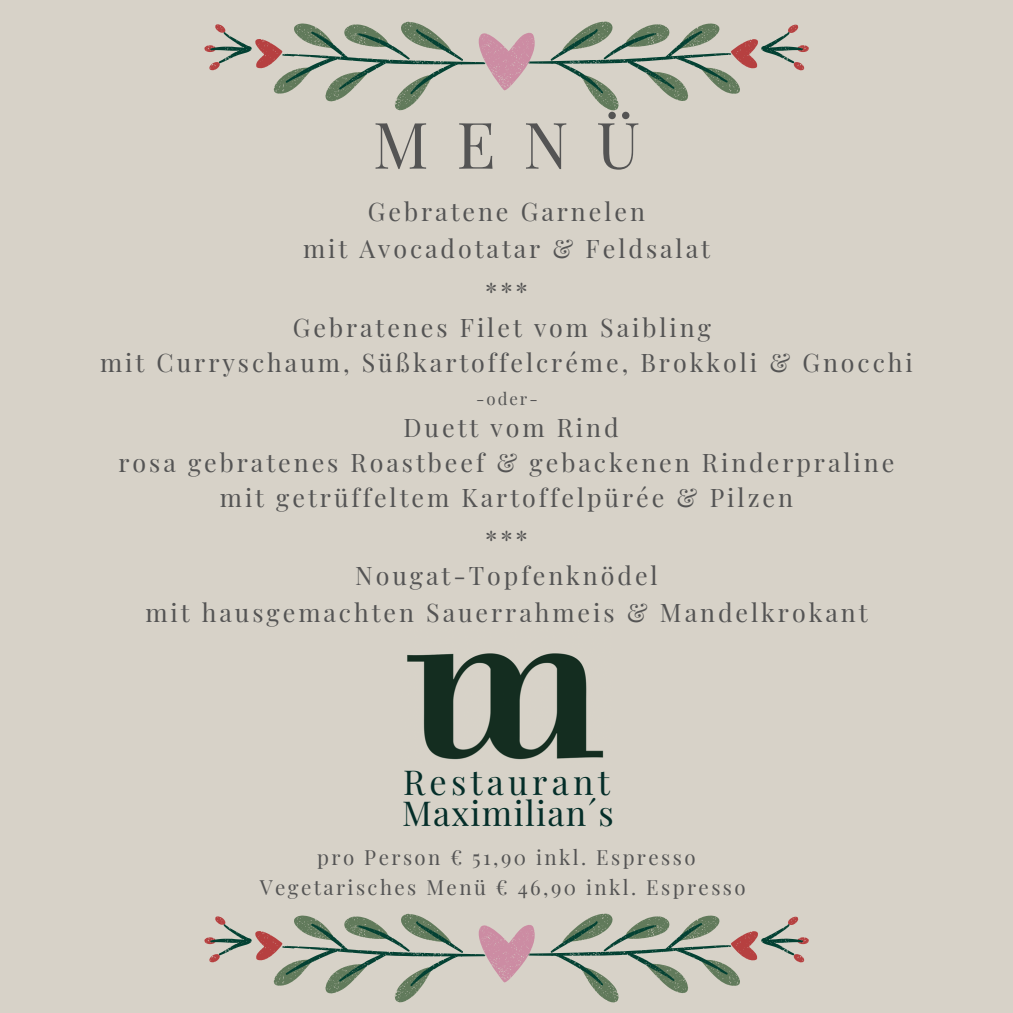
<style>
.page{position:relative;width:1013px;height:1013px;background:#fff}
.page>*{position:absolute;margin:0;border:0;box-sizing:border-box;transform-origin:0 0}
.t1{font:64.25px "Playfair Display";color:#545454}
.t2{font:34.25px/31.1px "Playfair Display";letter-spacing:.08em;color:#042e29}
.t3{font:25px/35.4px "Playfair Display";letter-spacing:.12em;color:#545454;text-align:center}
.t4{font:20.5px "Playfair Display";letter-spacing:.12em;color:#545454}
.t5{font:16.75px "Playfair Display";color:#545454}
</style>
<div class="page">
<div style="left:0;top:0;width:1012px;height:1012px;background:#d7d2c8"></div>
<svg style="left:204px;top:21px;width:605px;height:90px"></svg>
<img style="left:407px;top:653px;width:197px;height:107px">
<svg style="left:204px;top:913px;width:605px;height:90px"></svg>
<p class="t1" style="left:373px;top:99px;width:269px">MENÜ</p>
<h3 class="t3" style="left:303px;top:192px;width:408px;line-height:36.6px">Gebratene Garnelen<br>mit Avocadotatar &amp; Feldsalat</h3>
<h3 class="t3" style="left:100px;top:273px;width:814px">***<br>Gebratenes Filet vom Saibling<br>mit Curryschaum, Süßkartoffelcréme, Brokkoli &amp; Gnocchi</h3>
<h3 class="t5" style="left:476px;top:387px;width:63px">-oder-</h3>
<h3 class="t3" style="left:118px;top:409px;width:777px;line-height:35px">Duett vom Rind<br>rosa gebratenes Roastbeef &amp; gebackenen Rinderpraline mit getrüffeltem Kartoffelpürée &amp; Pilzen</h3>
<h3 class="t3" style="left:355px;top:520px;width:304px;line-height:35.9px">***<br>Nougat-Topfenknödel</h3>
<p class="t3" style="left:145px;top:593px;width:723px">mit hausgemachten Sauerrahmeis &amp; Mandelkrokant</p>
<p class="t2" style="left:402px;top:765px;width:213px">Restaurant<br>Maximilian´s</p>
<p class="t4" style="left:317px;top:842px;width:380px">pro Person € 51,90 inkl. Espresso</p>
<h2 class="t4" style="left:260px;top:872px;width:487px">Vegetarisches Menü € 46,90 inkl. Espresso</h2>
</div>
